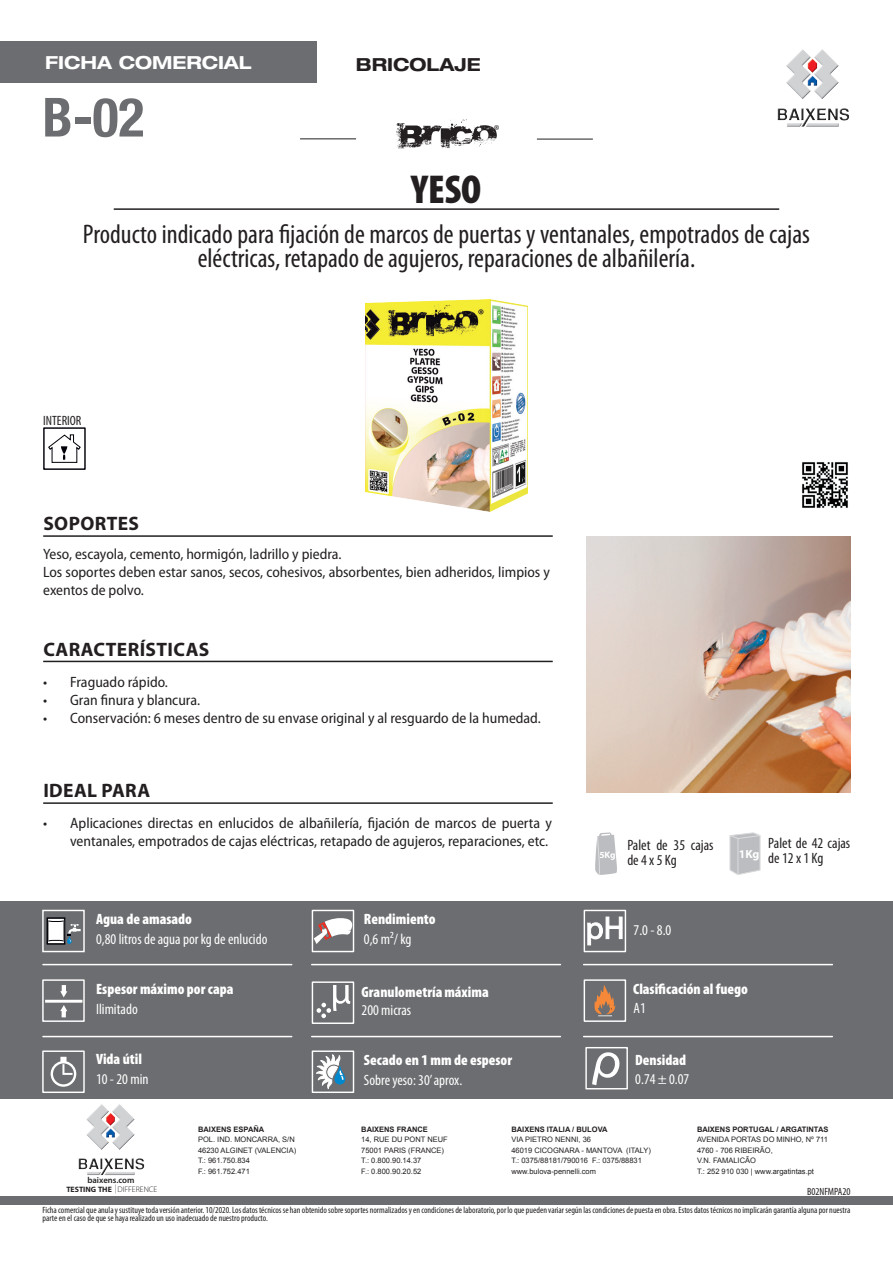
<style>
.page{position:relative;width:893px;height:1263px;background:#fff}
.page>*{position:absolute;margin:0;border:0;box-sizing:border-box;transform-origin:0 0}
.t1{font:700 condensed 54px "Helvetica Neue";color:#6c6d70}
.t2{font:900 condensed 40.5px "Myriad Pro";color:#231f20}
.t3{font:condensed 27px/24px "Myriad Pro";color:#231f20;text-align:center}
.t4{font:700 19.5px "Myriad Pro";letter-spacing:.02em;color:#231f20}
.t5{font:700 expanded 18px "Helvetica Neue";color:#fff}
.t6{font:700 expanded 18px "Helvetica Neue";color:#231f20}
.t7{font:18px "Minion Pro";color:#231f20}
.t8{font:semi-condensed 15px/18px "Myriad Pro";color:#231f20}
.t9{font:900 condensed 15px "Myriad Pro";color:#fff}
.t10{font:condensed 15px "Myriad Pro";color:#fff}
.t11{font:condensed 15px/15px "Myriad Pro";color:#231f20}
.t12{font:condensed 13.5px "Myriad Pro";color:#231f20}
.t13{font:700 11.85px "Myriad Pro";color:#fff}
.t14{font:condensed 10.5px "Myriad Pro";color:#231f20}
.t15{font:700 9.3px "Myriad Pro";color:#fff}
.t16{font:condensed 9.15px/7.5px "Myriad Pro";color:#231f20}
.t17{font:600 8.7px "Myriad Pro";color:#231f20}
.t18{font:700 7.8px "Myriad Pro";color:#231f20}
.t19{font:7.5px/10.5px "Arial";color:#231f20}
.t20{font:700 7.5px "Arial";color:#231f20}
.s1{font-weight:300;font-size:8.1px}
</style>
<div class="page">
<div style="left:1px;top:42px;width:316px;height:41px;background:#6c6d70"></div>
<hr style="left:114px;top:208px;width:665px;height:2px;background:#231f20">
<img style="left:777px;top:49px;width:72px;height:78px">
<div style="left:1px;top:901px;width:892px;height:198px;background:#6c6d70"></div>
<img style="left:79px;top:1104px;width:66px;height:71px">
<div style="left:0;top:1196px;width:893px;height:8px;background:#6c6d70"></div>
<svg style="left:396px;top:119px;width:101px;height:29px"></svg>
<hr style="left:300px;top:139px;width:56px;height:1px;background:#231f20">
<hr style="left:537px;top:139px;width:56px;height:1px;background:#231f20">
<div style="left:43px;top:427px;width:43px;height:43px;border:1px solid #000008"></div>
<svg style="left:48px;top:434px;width:33px;height:29px"></svg>
<div style="left:312px;top:910px;width:42px;height:42px;border:1px solid #fff"></div>
<svg style="left:314px;top:916px;width:39px;height:28px"></svg>
<div style="left:312px;top:1050px;width:42px;height:43px;border:1px solid #fff"></div>
<svg style="left:316px;top:1054px;width:29px;height:38px"></svg>
<hr style="left:312px;top:1036px;width:248px;height:1px;background:#fff">
<div style="left:584px;top:910px;width:42px;height:42px;border:1px solid #fff"></div>
<svg style="left:587px;top:916px;width:36px;height:35px"></svg>
<div style="left:584px;top:979px;width:42px;height:43px;border:1px solid #fff"></div>
<svg style="left:594px;top:985px;width:21px;height:31px"></svg>
<div style="left:312px;top:981px;width:42px;height:43px;border:1px solid #fff"></div>
<svg style="left:317px;top:985px;width:33px;height:33px"></svg>
<hr style="left:584px;top:1036px;width:248px;height:1px;background:#fff">
<div style="left:42px;top:910px;width:43px;height:42px;border:1px solid #fff"></div>
<svg style="left:47px;top:918px;width:34px;height:26px"></svg>
<div style="left:42px;top:979px;width:43px;height:43px;border:1px solid #fff"></div>
<div style="left:45px;top:1000px;width:37px;height:3px;border:1px solid #fff"></div>
<svg style="left:60px;top:985px;width:7px;height:12px"></svg>
<svg style="left:60px;top:1005px;width:7px;height:12px"></svg>
<div style="left:42px;top:1050px;width:43px;height:43px;border:1px solid #fff"></div>
<svg style="left:51px;top:1057px;width:25px;height:30px"></svg>
<hr style="left:43px;top:1036px;width:249px;height:1px;background:#fff">
<hr style="left:312px;top:964px;width:248px;height:1px;background:#fff">
<hr style="left:584px;top:964px;width:248px;height:1px;background:#fff">
<hr style="left:43px;top:964px;width:249px;height:1px;background:#fff">
<hr style="left:43px;top:535px;width:510px;height:2px;background:#231f20">
<hr style="left:43px;top:661px;width:510px;height:1px;background:#231f20">
<hr style="left:43px;top:802px;width:510px;height:2px;background:#231f20">
<img style="left:802px;top:462px;width:46px;height:46px">
<img style="left:366px;top:299px;width:161px;height:213px">
<img style="left:587px;top:537px;width:263px;height:256px">
<svg style="left:729px;top:832px;width:31px;height:43px"></svg>
<svg style="left:595px;top:832px;width:22px;height:43px"></svg>
<div style="left:585px;top:1047px;width:43px;height:42px;border:1px solid #fff"></div>
<svg style="left:592px;top:1052px;width:28px;height:33px"></svg>
<p class="t5" style="left:45px;top:51px;width:208px">FICHA COMERCIAL</p>
<p class="t6" style="left:356px;top:53px;width:126px">BRICOLAJE</p>
<h1 class="t1" style="left:43px;top:85px;width:103px">B-02</h1>
<p class="t7" style="left:494px;top:119px;width:7px">®</p>
<h2 class="t2" style="left:412px;top:167px;width:71px">YESO</h2>
<h3 class="t3" style="left:83px;top:222px;width:729px">Producto indicado para fijación de marcos de puertas y ventanales, empotrados de cajas eléctricas, retapado de agujeros, reparaciones de albañilería.</h3>
<p class="t12" style="left:43px;top:412px;width:40px">INTERIOR</p>
<h3 class="t4" style="left:43px;top:511px;width:97px">SOPORTES</h3>
<p class="t8" style="left:43px;top:545px;width:508px">Yeso, escayola, cemento, hormigón, ladrillo y piedra.<br>Los soportes deben estar sanos, secos, cohesivos, absorbentes, bien adheridos, limpios y exentos de polvo.</p>
<h3 class="t4" style="left:43px;top:636px;width:168px">CARACTERÍSTICAS</h3>
<p class="t8" style="left:43px;top:673px;width:126px">• Fraguado rápido.</p>
<p class="t8" style="left:43px;top:691px;width:158px">• Gran finura y blancura.</p>
<p class="t8" style="left:43px;top:709px;width:499px">• Conservación: 6 meses dentro de su envase original y al resguardo de la humedad.</p>
<h3 class="t4" style="left:43px;top:778px;width:108px">IDEAL PARA</h3>
<p class="t8" style="left:43px;top:814px;width:510px;text-align:right">• Aplicaciones directas en enlucidos de albañilería, fijación de marcos de puerta y ventanales, empotrados de cajas eléctricas, retapado de agujeros, reparaciones, etc.</p>
<p class="t15" style="left:599px;top:848px;width:18px">5Kg</p>
<p class="t11" style="left:627px;top:837px;width:88px">Palet de 35 cajas de 4 x 5 Kg</p>
<p class="t13" style="left:739px;top:846px;width:22px">1Kg</p>
<p class="t11" style="left:768px;top:835px;width:83px">Palet de 42 cajas de 12 x 1 Kg</p>
<p class="t9" style="left:96px;top:911px;width:97px">Agua de amasado</p>
<p class="t10" style="left:96px;top:930px;width:173px">0,80 litros de agua por kg de enlucido</p>
<p class="t9" style="left:96px;top:980px;width:139px">Espesor máximo por capa</p>
<p class="t10" style="left:96px;top:1000px;width:43px">Ilimitado</p>
<p class="t9" style="left:96px;top:1051px;width:48px">Vida útil</p>
<p class="t10" style="left:96px;top:1070px;width:54px">10 - 20 min</p>
<p class="t9" style="left:364px;top:911px;width:73px">Rendimiento</p>
<p class="t10" style="left:364px;top:930px;width:49px">0,6 m2/ kg</p>
<p class="t9" style="left:362px;top:983px;width:129px">Granulometría máxima</p>
<p class="t9" style="left:633px;top:980px;width:116px">Clasificación al fuego</p>
<p class="t10" style="left:362px;top:1001px;width:51px">200 micras</p>
<p class="t10" style="left:634px;top:920px;width:39px">7.0 - 8.0</p>
<p class="t10" style="left:634px;top:999px;width:14px">A1</p>
<p class="t9" style="left:364px;top:1051px;width:150px">Secado en 1 mm de espesor</p>
<p class="t10" style="left:364px;top:1070px;width:100px">Sobre yeso: 30’ aprox.</p>
<p class="t9" style="left:635px;top:1052px;width:52px">Densidad</p>
<p class="t10" style="left:635px;top:1070px;width:56px">0.74 ± 0.07</p>
<p class="t20" style="left:198px;top:1124px;width:68px">BAIXENS ESPAÑA</p>
<p class="t19" style="left:198px;top:1134px;width:100px">POL. IND. MONCARRA, S/N<br>46230 ALGINET (VALENCIA)<br>T.: 961.750.834<br>F.: 961.752.471</p>
<p class="t20" style="left:697px;top:1124px;width:133px">BAIXENS PORTUGAL / ARGATINTAS</p>
<p class="t19" style="left:697px;top:1134px;width:132px">AVENIDA PORTAS DO MINHO, Nº 711<br>4760 - 706 RIBEIRÃO,<br>V.N. FAMALICÃO<br>T.: 252 910 030 | www.argatintas.pt</p>
<p class="t14" style="left:807px;top:1185px;width:45px">B02NFMPA20</p>
<p class="t20" style="left:361px;top:1124px;width:68px">BAIXENS FRANCE</p>
<p class="t19" style="left:361px;top:1134px;width:88px">14, RUE DU PONT NEUF<br>75001 PARIS (FRANCE)<br>T.: 0.800.90.14.37<br>F.: 0.800.90.20.52</p>
<p class="t20" style="left:511px;top:1124px;width:98px">BAIXENS ITALIA / BULOVA</p>
<p class="t19" style="left:511px;top:1134px;width:141px">VIA PIETRO NENNI, 36<br>46019 CICOGNARA - MANTOVA (ITALY)<br>T.: 0375/88181/790016 F.: 0375/88831 www.bulova-pennelli.com</p>
<p class="t17" style="left:87px;top:1174px;width:49px">baixens.com</p>
<p class="t16" style="left:43px;top:1206px;width:809px">Ficha comercial que anula y sustituye toda versión anterior. 10/2020. Los datos técnicos se han obtenido sobre soportes normalizados y en condiciones de laboratorio, por lo que pueden variar según las condiciones de puesta en obra. Estos datos técnicos no implicarán garantía alguna por nuestra parte en el caso de que se haya realizado un uso inadecuado de nuestro producto.</p>
<p class="t18" style="left:66px;top:1184px;width:92px">TESTING THE <span class="s1">DIFFERENCE</span></p>
</div>
